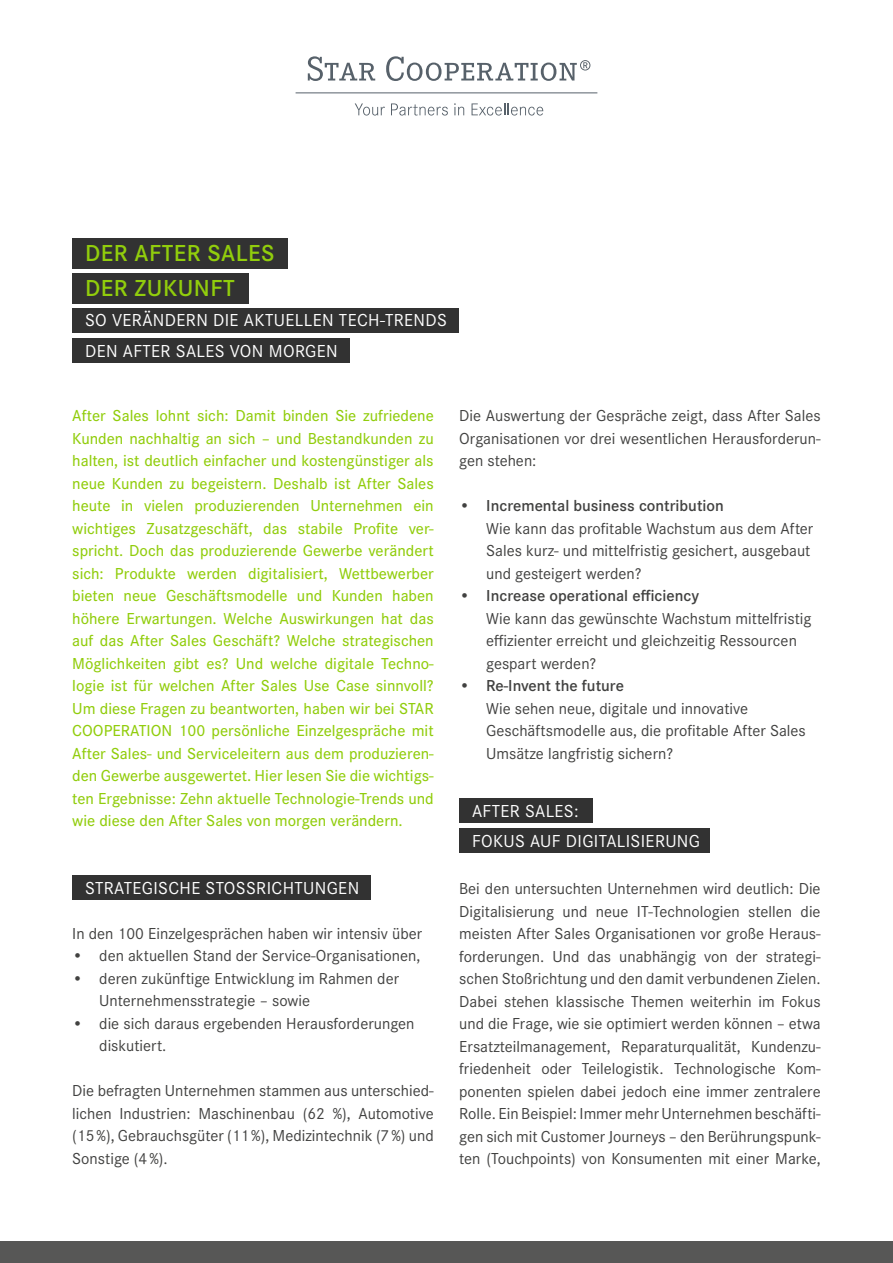
<style>
.page{position:relative;width:893px;height:1263px;background:#fff}
.page>*{position:absolute;margin:0;border:0;box-sizing:border-box;transform-origin:0 0}
.t1{font:600 24px "Corporate S";letter-spacing:.02em;color:#91cd0c}
.t2{font:18px/30.2px "Corporate S";letter-spacing:.02em;color:#fff}
.t3{font:16.5px/22.5px "Corporate S";color:#414140}
.t4{font:500 16.5px/22.5px "Corporate S";color:#91cd0c;text-align:justify}
.t5{font:600 16.5px "Corporate S";color:#414140}
</style>
<div class="page">
<svg style="left:308px;top:56px;width:67px;height:25px"></svg>
<svg style="left:386px;top:56px;width:204px;height:25px"></svg>
<svg style="left:355px;top:103px;width:30px;height:13px"></svg>
<svg style="left:391px;top:103px;width:57px;height:13px"></svg>
<svg style="left:454px;top:103px;width:10px;height:12px"></svg>
<svg style="left:472px;top:103px;width:71px;height:13px"></svg>
<hr style="left:296px;top:92px;width:301px;height:1px;background:#57616a">
<div style="left:0;top:1242px;width:893px;height:21px;background:#575756"></div>
<div style="left:72px;top:308px;width:387px;height:25px;background:#323232"></div>
<div style="left:72px;top:238px;width:216px;height:30px;background:#323232"></div>
<div style="left:72px;top:875px;width:299px;height:24px;background:#323232"></div>
<div style="left:459px;top:798px;width:134px;height:25px;background:#323232"></div>
<div style="left:459px;top:828px;width:251px;height:25px;background:#323232"></div>
<div style="left:72px;top:273px;width:177px;height:30px;background:#323232"></div>
<div style="left:72px;top:338px;width:278px;height:25px;background:#323232"></div>
<h1 class="t1" style="left:85px;top:239px;width:191px">DER AFTER SALES</h1>
<h1 class="t1" style="left:85px;top:274px;width:151px">DER ZUKUNFT</h1>
<p class="t2" style="left:85px;top:305px;width:363px">SO VERÄNDERN DIE AKTUELLEN TECH-TRENDS</p>
<p class="t2" style="left:85px;top:336px;width:254px">DEN AFTER SALES VON MORGEN</p>
<p class="t4" style="left:72px;top:404px;width:363px">After Sales lohnt sich: Damit binden Sie zufriedene Kunden nachhaltig an sich – und Bestandkunden zu halten, ist deutlich einfacher und kostengünstiger als neue Kunden zu begeistern. Deshalb ist After Sales heute in vielen produzierenden Unternehmen ein wichtiges Zusatzgeschäft, das stabile Profite ver&shy;spricht. Doch das produzierende Gewerbe verändert sich: Produkte werden digitalisiert, Wettbewerber bieten neue Geschäftsmodelle und Kunden haben höhere Erwartungen. Welche Auswirkungen hat das auf das After Sales Geschäft? Welche strategischen Möglichkeiten gibt es? Und welche digitale Techno&shy;logie ist für welchen After Sales Use Case sinnvoll?<br>Um diese Fragen zu beantworten, haben wir bei STAR COOPERATION 100 persönliche Einzelgespräche mit After Sales- und Serviceleitern aus dem produzieren&shy;den Gewerbe ausgewertet. Hier lesen Sie die wichtigs&shy;ten Ergebnisse: Zehn aktuelle Technologie-Trends und wie diese den After Sales von morgen verändern.</p>
<p class="t2" style="left:85px;top:873px;width:276px">STRATEGISCHE STOSSRICHTUNGEN</p>
<p class="t3" style="left:72px;top:922px;width:351px">In den 100 Einzelgesprächen haben wir intensiv über</p>
<p class="t3" style="left:72px;top:945px;width:350px">• den aktuellen Stand der Service-Organisationen,</p>
<p class="t3" style="left:99px;top:967px;width:301px;text-indent:-27px">• deren zukünftige Entwicklung im Rahmen der<br>Unternehmensstrategie – sowie</p>
<p class="t3" style="left:99px;top:1012px;width:317px;text-indent:-27px">• die sich daraus ergebenden Herausforderungen diskutiert.</p>
<p class="t3" style="left:72px;top:1080px;width:363px;text-align:justify">Die befragten Unternehmen stammen aus unterschied&shy;lichen Industrien: Maschinenbau (62 %), Automotive (15%), Gebrauchsgüter (11%), Medizintechnik (7%) und Sonstige (4%).</p>
<p class="t3" style="left:459px;top:405px;width:363px;text-align:justify">Die Auswertung der Gespräche zeigt, dass After Sales Organisationen vor drei wesentlichen Herausforderun&shy;gen stehen:</p>
<p class="t5" style="left:459px;top:496px;width:266px">• Incremental business contribution</p>
<p class="t3" style="left:486px;top:517px;width:329px">Wie kann das profitable Wachstum aus dem After<br>Sales kurz- und mittelfristig gesichert, ausgebaut und gesteigert werden?</p>
<p class="t5" style="left:459px;top:586px;width:241px">• Increase operational efficiency</p>
<p class="t3" style="left:486px;top:607px;width:327px">Wie kann das gewünschte Wachstum mittelfristig effizienter erreicht und gleichzeitig Ressourcen gespart werden?</p>
<p class="t5" style="left:459px;top:676px;width:166px">• Re-Invent the future</p>
<p class="t3" style="left:486px;top:697px;width:321px">Wie sehen neue, digitale und innovative<br>Geschäftsmodelle aus, die profitable After Sales<br>Umsätze langfristig sichern?</p>
<p class="t2" style="left:472px;top:796px;width:230px">AFTER SALES:<br>FOKUS AUF DIGITALISIERUNG</p>
<p class="t3" style="left:459px;top:877px;width:363px;text-align:justify">Bei den untersuchten Unternehmen wird deutlich: Die Digitalisierung und neue IT-Technologien stellen die meisten After Sales Organisationen vor große Heraus&shy;forderungen. Und das unabhängig von der strategi&shy;schen Stoßrichtung und den damit verbundenen Zielen.<br>Dabei stehen klassische Themen weiterhin im Fokus und die Frage, wie sie optimiert werden können – etwa Ersatzteilmanagement, Reparaturqualität, Kundenzu&shy;friedenheit oder Teilelogistik. Technologische Kom&shy;ponenten spielen dabei jedoch eine immer zentralere Rolle. Ein Beispiel: Immer mehr Unternehmen beschäfti&shy;gen sich mit Customer Journeys – den Berührungspunk&shy;ten (Touchpoints) von Konsumenten mit einer Marke,</p>
</div>
